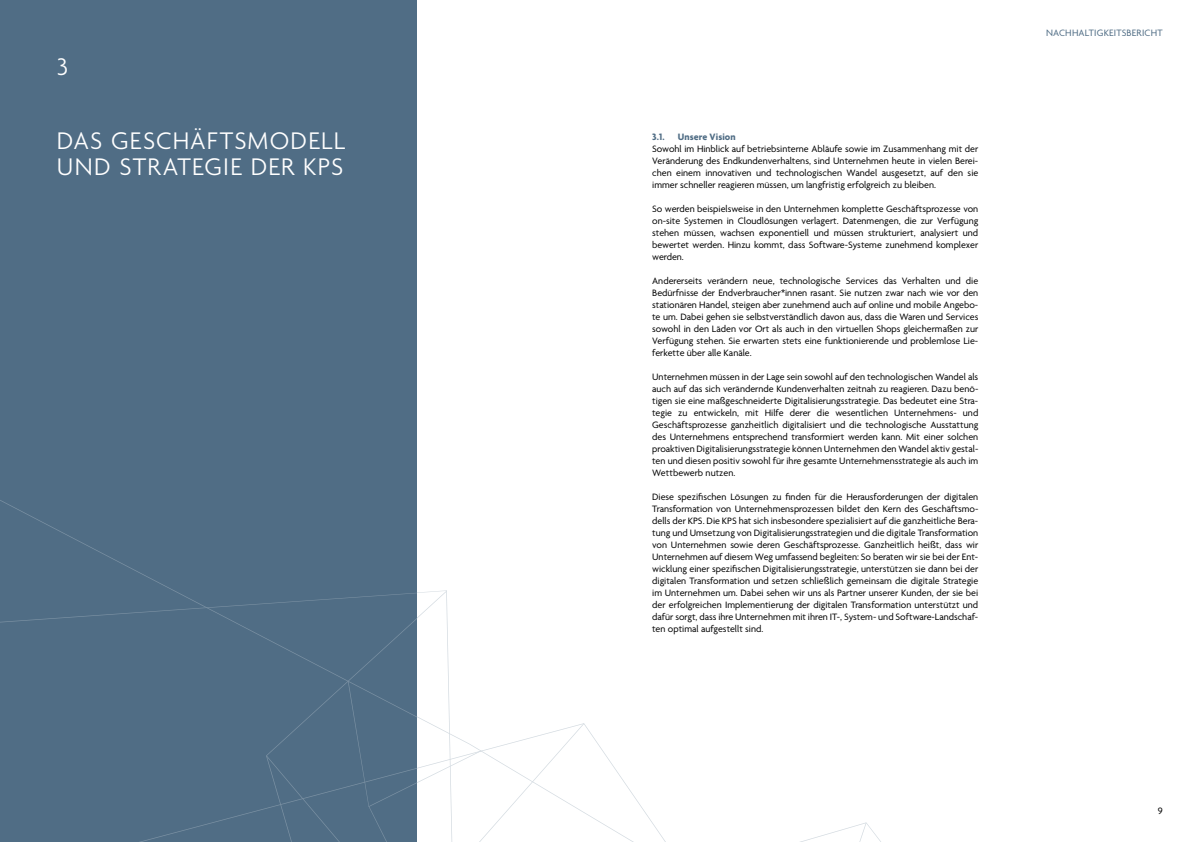
<style>
.page{position:relative;width:1191px;height:842px;background:#fff}
.page>*{position:absolute;margin:0;border:0;box-sizing:border-box;transform-origin:0 0}
.t1{font:300 26px/26px "Agenda";letter-spacing:.05em;color:#fff}
.t2{font:10px/12px "Agenda";color:#000;text-align:justify}
.t3{font:10px "Agenda";letter-spacing:.015em;color:#506d85}
.t4{font:700 10px "Agenda";letter-spacing:.01em;color:#506d85}
</style>
<div class="page">
<div style="left:0;top:0;width:417px;height:842px;background:#506d85"></div>
<svg style="left:0;top:567px;width:881px;height:275px"></svg>
<h1 class="t1" style="left:57px;top:56px;width:13px">3</h1>
<h1 class="t1" style="left:57px;top:129px;width:290px">DAS GESCHÄFTSMODELL<br>UND STRATEGIE DER KPS</h1>
<p class="t4" style="left:652px;top:131px;width:14px">3.1.</p>
<p class="t4" style="left:677px;top:131px;width:60px">Unsere Vision</p>
<p class="t2" style="left:652px;top:143px;width:328px">Sowohl im Hinblick auf betriebsinterne Abläufe sowie im Zusammenhang mit der Veränderung des Endkundenverhaltens, sind Unternehmen heute in vielen Berei&shy;chen einem innovativen und technologischen Wandel ausgesetzt, auf den sie immer schneller reagieren müssen, um langfristig erfolgreich zu bleiben.</p>
<p class="t2" style="left:652px;top:203px;width:328px">So werden beispielsweise in den Unternehmen komplette Geschäftsprozesse von on-site Systemen in Cloudlösungen verlagert. Datenmengen, die zur Verfügung stehen müssen, wachsen exponentiell und müssen strukturiert, analysiert und bewertet werden. Hinzu kommt, dass Software-Systeme zunehmend komplexer werden.</p>
<p class="t2" style="left:652px;top:275px;width:328px">Andererseits verändern neue, technologische Services das Verhalten und die Bedürfnisse der Endverbraucher*innen rasant. Sie nutzen zwar nach wie vor den stationären Handel, steigen aber zunehmend auch auf online und mobile Angebo&shy;te um. Dabei gehen sie selbstverständlich davon aus, dass die Waren und Services sowohl in den Läden vor Ort als auch in den virtuellen Shops gleichermaßen zur Verfügung stehen. Sie erwarten stets eine funktionierende und problemlose Lie&shy;ferkette über alle Kanäle.</p>
<p class="t2" style="left:652px;top:371px;width:328px">Unternehmen müssen in der Lage sein sowohl auf den technologischen Wandel als auch auf das sich verändernde Kundenverhalten zeitnah zu reagieren. Dazu benö&shy;tigen sie eine maßgeschneiderte Digitalisierungsstrategie. Das bedeutet eine Stra&shy;tegie zu entwickeln, mit Hilfe derer die wesentlichen Unternehmens- und Geschäftsprozesse ganzheitlich digitalisiert und die technologische Ausstattung des Unternehmens entsprechend transformiert werden kann. Mit einer solchen proaktiven Digitalisierungsstrategie können Unternehmen den Wandel aktiv gestal&shy;ten und diesen positiv sowohl für ihre gesamte Unternehmensstrategie als auch im Wettbewerb nutzen.</p>
<p class="t2" style="left:652px;top:491px;width:328px">Diese spezifischen Lösungen zu finden für die Herausforderungen der digitalen Transformation von Unternehmensprozessen bildet den Kern des Geschäftsmo&shy;dells der KPS. Die KPS hat sich insbesondere spezialisiert auf die ganzheitliche Bera&shy;tung und Umsetzung von Digitalisierungsstrategien und die digitale Transformation von Unternehmen sowie deren Geschäftsprozesse. Ganzheitlich heißt, dass wir Unternehmen auf diesem Weg umfassend begleiten: So beraten wir sie bei der Ent&shy;wicklung einer spezifischen Digitalisierungsstrategie, unterstützen sie dann bei der digitalen Transformation und setzen schließlich gemeinsam die digitale Strategie im Unternehmen um. Dabei sehen wir uns als Partner unserer Kunden, der sie bei der erfolgreichen Implementierung der digitalen Transformation unterstützt und dafür sorgt, dass ihre Unternehmen mit ihren IT-, System- und Software-Landschaf&shy;ten optimal aufgestellt sind.</p>
<p class="t3" style="left:1046px;top:27px;width:118px">NACHHALTIGKEITSBERICHT</p>
<p class="t2" style="left:1157px;top:805px;width:6px">9</p>
</div>
